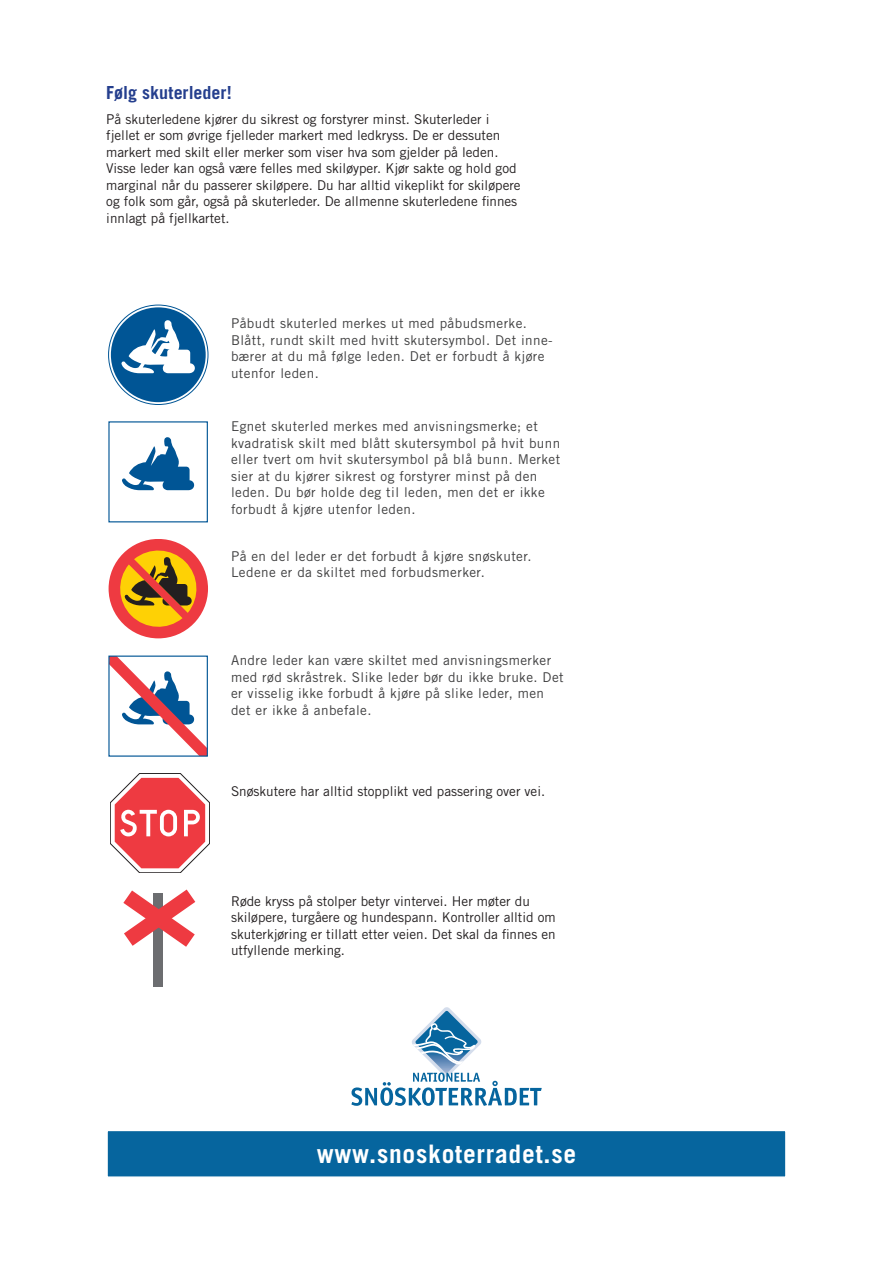
<style>
.page{position:relative;width:893px;height:1263px;background:#fff}
.page>*{position:absolute;margin:0;border:0;box-sizing:border-box;transform-origin:0 0}
.t1{font:700 25.5px "Trade Gothic";letter-spacing:.03em;color:#fff}
.t2{font:700 18px "Trade Gothic";color:#253f8e}
.t3{font:13.5px/16.5px "Trade Gothic";letter-spacing:.03em;color:#3e3e3f}
.t4{font:13.5px/16.5px "Trade Gothic";color:#231f20}
</style>
<div class="page">
<svg style="left:351px;top:1007px;width:191px;height:99px"></svg>
<div style="left:106px;top:1130px;width:681px;height:48px;background:#06659e;border:2px solid #fff"></div>
<svg style="left:122px;top:437px;width:72px;height:53px"></svg>
<svg style="left:110px;top:657px;width:96px;height:98px"></svg>
<div style="left:109px;top:539px;width:99px;height:99px;background:#ee3a41;border-radius:50%"></div>
<svg style="left:116px;top:547px;width:84px;height:83px"></svg>
<svg style="left:109px;top:305px;width:99px;height:99px"></svg>
<div style="left:111px;top:307px;width:95px;height:95px;background:#005595;border-radius:50%"></div>
<svg style="left:121px;top:320px;width:74px;height:53px"></svg>
<svg style="left:110px;top:773px;width:100px;height:100px"></svg>
<div style="left:154px;top:893px;width:9px;height:94px;background:#6c6d70"></div>
<svg style="left:123px;top:889px;width:72px;height:58px"></svg>
<h2 class="t2" style="left:106px;top:81px;width:127px">Følg skuterleder!</h2>
<p class="t4" style="left:106px;top:111px;width:416px">På skuterledene kjører du sikrest og forstyrer minst. Skuterleder i fjellet er som øvrige fjelleder markert med ledkryss. De er dessuten markert med skilt eller merker som viser hva som gjelder på leden.<br>Visse leder kan også være felles med skiløyper. Kjør sakte og hold god marginal når du passerer skiløpere. Du har alltid vikeplikt for skiløpere og folk som går, også på skuterleder. De allmenne skuterledene finnes innlagt på fjellkartet.</p>
<p class="t3" style="left:231px;top:315px;width:323px">Påbudt skuterled merkes ut med påbudsmerke.<br>Blått, rundt skilt med hvitt skutersymbol. Det inne&shy;bærer at du må følge leden. Det er forbudt å kjøre utenfor leden.</p>
<p class="t3" style="left:231px;top:418px;width:331px">Egnet skuterled merkes med anvisningsmerke; et kvadratisk skilt med blått skutersymbol på hvit bunn eller tvert om hvit skutersymbol på blå bunn. Merket sier at du kjører sikrest og forstyrer minst på den leden. Du bør holde deg til leden, men det er ikke forbudt å kjøre utenfor leden.</p>
<p class="t3" style="left:231px;top:547px;width:302px">På en del leder er det forbudt å kjøre snøskuter.<br>Ledene er da skiltet med forbudsmerker.</p>
<p class="t3" style="left:231px;top:652px;width:334px">Andre leder kan være skiltet med anvisningsmerker med rød skråstrek. Slike leder bør du ikke bruke. Det er visselig ikke forbudt å kjøre på slike leder, men det er ikke å anbefale.</p>
<p class="t4" style="left:231px;top:783px;width:316px">Snøskutere har alltid stopplikt ved passering over vei.</p>
<p class="t4" style="left:231px;top:892px;width:326px">Røde kryss på stolper betyr vintervei. Her møter du skiløpere, turgåere og hundespann. Kontroller alltid om skuterkjøring er tillatt etter veien. Det skal da finnes en utfyllende merking.</p>
<h1 class="t1" style="left:317px;top:1138px;width:261px">www.snoskoterradet.se</h1>
</div>
